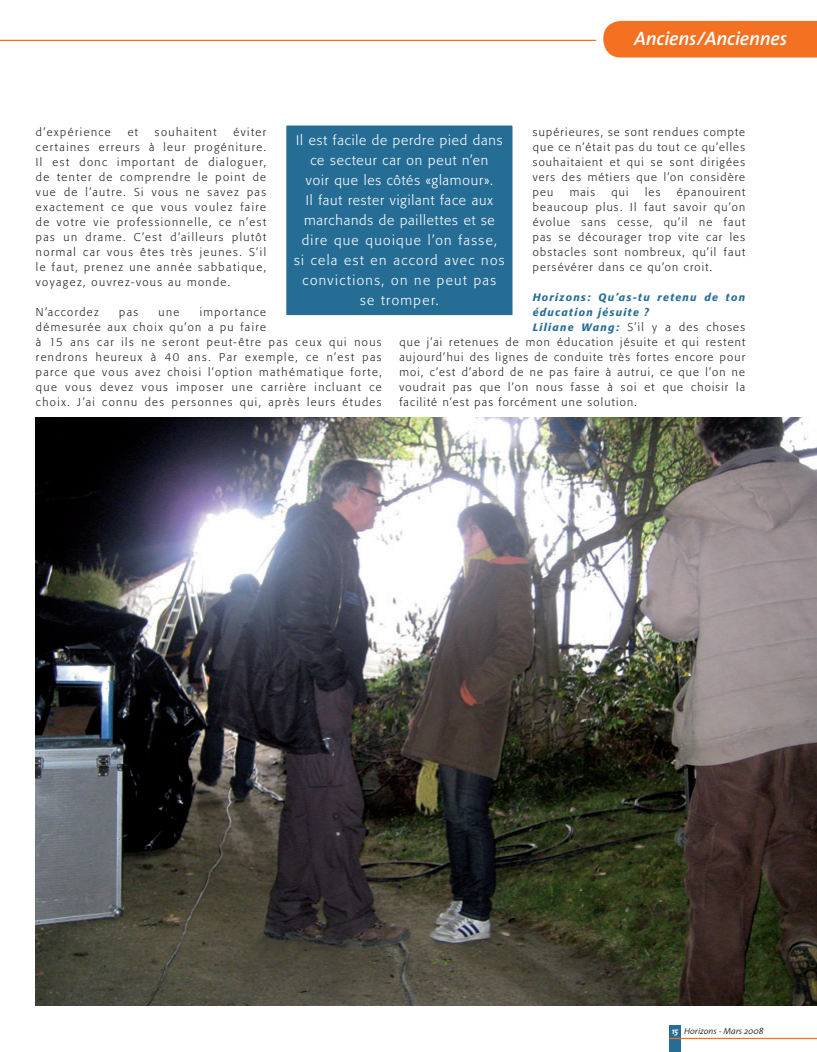
<style>
.page{position:relative;width:817px;height:1052px;background:#fff}
.page>*{position:absolute;margin:0;border:0;box-sizing:border-box;transform-origin:0 0}
.t1{font:italic 600 19.5px "The Sans";letter-spacing:-.01em;color:#fff}
.t2{font:300 13.75px/20px "Formata";letter-spacing:.06em;color:#fff;text-align:center}
.t3{font:300 11.25px/15px "Formata";letter-spacing:.125em;color:#231f20;text-align:justify}
.t4{font:italic 500 10.62px/15px "Formata";letter-spacing:.115em;color:#266d95}
.t5{font:italic 300 8.75px "The Sans";color:#231f20}
.s1{font-weight:500;font-style:italic;font-size:10.62px;color:#266d95}
.s2{font-weight:700;color:#fff}
</style>
<div class="page">
<div style="left:669px;top:1025px;width:11px;height:27px;background:#266d95"></div>
<hr style="left:669px;top:1038px;width:147px;height:1px;background:#f37121">
<img style="left:36px;top:417px;width:780px;height:588px">
<hr style="left:0;top:40px;width:596px;height:1px;background:#f37121">
<div style="left:603px;top:21px;width:213px;height:37px;background:#f37121"></div>
<div style="left:285px;top:124px;width:228px;height:192px;background:#266d95"></div>
<div style="left:284px;top:123px;width:231px;height:195px;border:2px solid #fff"></div>
<h1 class="t1" style="left:634px;top:30px;width:155px">Anciens/Anciennes</h1>
<p class="t3" style="left:532px;top:125px;width:214px">supérieures, se sont rendues compte que ce n’était pas du tout ce qu’elles souhaitaient et qui se sont dirigées vers des métiers que l’on considère peu</p>
<p class="t3" style="left:36px;top:125px;width:76px">d’expérience</p>
<p class="t3" style="left:128px;top:125px;width:12px">et</p>
<p class="t3" style="left:155px;top:125px;width:63px">souhaitent</p>
<p class="t3" style="left:36px;top:125px;width:231px;text-indent:197px">éviter certaines erreurs à leur progéniture.<br>Il est donc important de dialoguer, de tenter de comprendre le point de vue de l’autre. Si vous ne savez pas exactement ce que vous voulez faire de votre vie professionnelle, ce n’est pas un drame. C’est d’ailleurs plutôt normal car vous êtes très jeunes. S’il le faut, prenez une année sabbatique, voyagez, ouvrez-vous au monde.</p>
<p class="t3" style="left:36px;top:305px;width:64px">N’accordez</p>
<p class="t3" style="left:119px;top:305px;width:21px">pas</p>
<p class="t3" style="left:158px;top:305px;width:22px">une</p>
<p class="t2" style="left:294px;top:132px;width:212px">Il est facile de perdre pied dans ce secteur car on peut n’en<br>voir que les côtés «glamour».<br>Il faut rester vigilant face aux marchands de paillettes et se dire que quoique l’on fasse,<br>si cela est en accord avec nos convictions, on ne peut pas se tromper.</p>
<p class="t3" style="left:569px;top:185px;width:27px">mais</p>
<p class="t3" style="left:611px;top:185px;width:18px">qui</p>
<p class="t3" style="left:645px;top:185px;width:17px">les</p>
<p class="t3" style="left:532px;top:185px;width:214px;text-indent:144px">épanouirent beaucoup plus. Il faut savoir qu’on évolue sans cesse, qu’il ne faut pas se décourager trop vite car les obstacles sont nombreux, qu’il faut persévérer dans ce qu’on croit.</p>
<p class="t4" style="left:532px;top:290px;width:214px">Horizons: Qu’as-tu retenu de ton éducation jésuite ?</p>
<p class="t3" style="left:399px;top:320px;width:347px;text-indent:133px"><span class="s1">Liliane Wang:</span> S’il y a des choses que j’ai retenues de mon éducation jésuite et qui restent aujourd’hui des lignes de conduite très fortes encore pour moi, c’est d’abord de ne pas faire à autrui, ce que l’on ne voudrait pas que l’on nous fasse à soi et que choisir la facilité n’est pas forcément une solution.</p>
<p class="t3" style="left:36px;top:305px;width:347px;text-align:left;text-indent:164px">importance<br>démesurée aux choix qu’on a pu faire<br>à 15 ans car ils ne seront peut-être pas ceux qui nous rendrons heureux à 40 ans. Par exemple, ce n’est pas parce que vous avez choisi l’option mathématique forte, que vous devez vous imposer une carrière incluant ce choix. J’ai connu des personnes qui, après leurs études</p>
<p class="t5" style="left:671px;top:1027px;width:104px"><span class="s2">15</span> Horizons - Mars 2008 <span class="s2">8</span></p>
</div>
